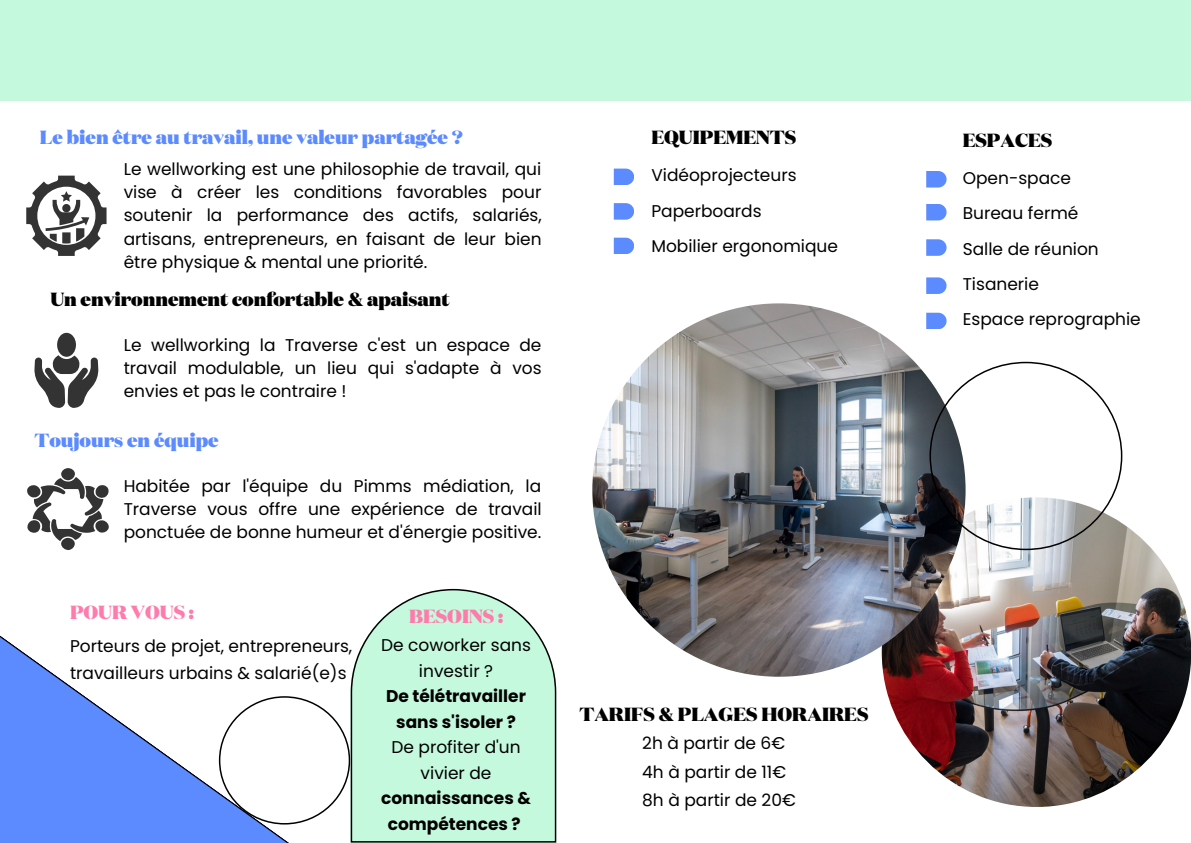
<style>
.page{position:relative;width:1191px;height:843px;background:#fff}
.page>*{position:absolute;margin:0;border:0;box-sizing:border-box;transform-origin:0 0}
.t1{font:900 19px "Domaine Display";color:#000}
.t2{font:900 19px "Domaine Display";color:#5c8aff}
.t3{font:900 19px "Domaine Display";color:#ff7bac}
.t4{font:17px/23.2px "Poppins";color:#000;text-align:justify}
.t5{font:700 17px/25.5px "Poppins";color:#000;text-align:center}
.s1{font-weight:400}
</style>
<div class="page">
<svg style="left:0;top:635px;width:292px;height:207px"></svg>
<div style="left:0;top:0;width:1190px;height:101px;background:#c4f9dd"></div>
<svg style="left:613px;top:168px;width:21px;height:17px"></svg>
<svg style="left:613px;top:203px;width:21px;height:16px"></svg>
<svg style="left:613px;top:237px;width:21px;height:17px"></svg>
<svg style="left:926px;top:171px;width:20px;height:16px"></svg>
<svg style="left:926px;top:204px;width:20px;height:16px"></svg>
<svg style="left:926px;top:239px;width:20px;height:17px"></svg>
<svg style="left:926px;top:277px;width:20px;height:17px"></svg>
<svg style="left:926px;top:312px;width:20px;height:17px"></svg>
<img style="left:881px;top:497px;width:309px;height:309px;border-radius:50%">
<img style="left:592px;top:303px;width:373px;height:373px;border-radius:50%">
<svg style="left:219px;top:696px;width:131px;height:128px"></svg>
<svg style="left:350px;top:588px;width:206px;height:254px;background:#c5f4db"></svg>
<svg style="left:26px;top:175px;width:80px;height:81px"></svg>
<svg style="left:27px;top:468px;width:82px;height:82px"></svg>
<svg style="left:34px;top:333px;width:65px;height:75px"></svg>
<svg style="left:929px;top:361px;width:193px;height:189px"></svg>
<p class="t2" style="left:40px;top:125px;width:424px">Le bien être au travail, une valeur partagée ?</p>
<p class="t4" style="left:124px;top:157px;width:419px">Le wellworking est une philosophie de travail, qui vise à créer les conditions favorables pour soutenir la performance des actifs, salariés, artisans, entrepreneurs, en faisant de leur bien être physique &amp; mental une priorité.</p>
<p class="t1" style="left:50px;top:286px;width:401px">Un environnement confortable &amp; apaisant</p>
<p class="t4" style="left:124px;top:333px;width:419px">Le wellworking la Traverse c'est un espace de travail modulable, un lieu qui s'adapte à vos envies et pas le contraire !</p>
<p class="t2" style="left:34px;top:427px;width:186px">Toujours en équipe</p>
<p class="t4" style="left:124px;top:474px;width:419px">Habitée par l'équipe du Pimms médiation, la Traverse vous offre une expérience de travail ponctuée de bonne humeur et d'énergie positive.</p>
<p class="t3" style="left:70px;top:599px;width:125px">POUR VOUS :</p>
<p class="t4" style="left:70px;top:631px;width:284px;line-height:27.8px">Porteurs de projet, entrepreneurs, travailleurs urbains &amp; salarié(e)s</p>
<p class="t3" style="left:409px;top:603px;width:95px">BESOINS :</p>
<p class="t4" style="left:381px;top:632px;width:151px;line-height:25.5px;text-align:center">De coworker sans investir ?</p>
<p class="t5" style="left:386px;top:683px;width:141px">De télétravailler sans s'isoler ?</p>
<p class="t5" style="left:381px;top:734px;width:151px"><span class="s1">De profiter d'un vivier de </span>connaissances &amp; compétences ?</p>
<p class="t1" style="left:651px;top:125px;width:146px">EQUIPEMENTS</p>
<p class="t4" style="left:651px;top:164px;width:147px">Vidéoprojecteurs</p>
<p class="t4" style="left:651px;top:199px;width:112px">Paperboards</p>
<p class="t4" style="left:651px;top:234px;width:188px">Mobilier ergonomique</p>
<p class="t1" style="left:579px;top:700px;width:290px">TARIFS &amp; PLAGES HORAIRES</p>
<p class="t4" style="left:642px;top:731px;width:144px">2h à partir de 6€</p>
<p class="t4" style="left:642px;top:759px;width:145px">4h à partir de 11€</p>
<p class="t4" style="left:642px;top:788px;width:155px">8h à partir de 20€</p>
<p class="t1" style="left:962px;top:128px;width:91px">ESPACES</p>
<p class="t4" style="left:962px;top:166px;width:110px">Open-space</p>
<p class="t4" style="left:962px;top:202px;width:117px">Bureau fermé</p>
<p class="t4" style="left:962px;top:237px;width:138px">Salle de réunion</p>
<p class="t4" style="left:962px;top:272px;width:78px">Tisanerie</p>
<p class="t4" style="left:962px;top:307px;width:179px">Espace reprographie</p>
</div>
